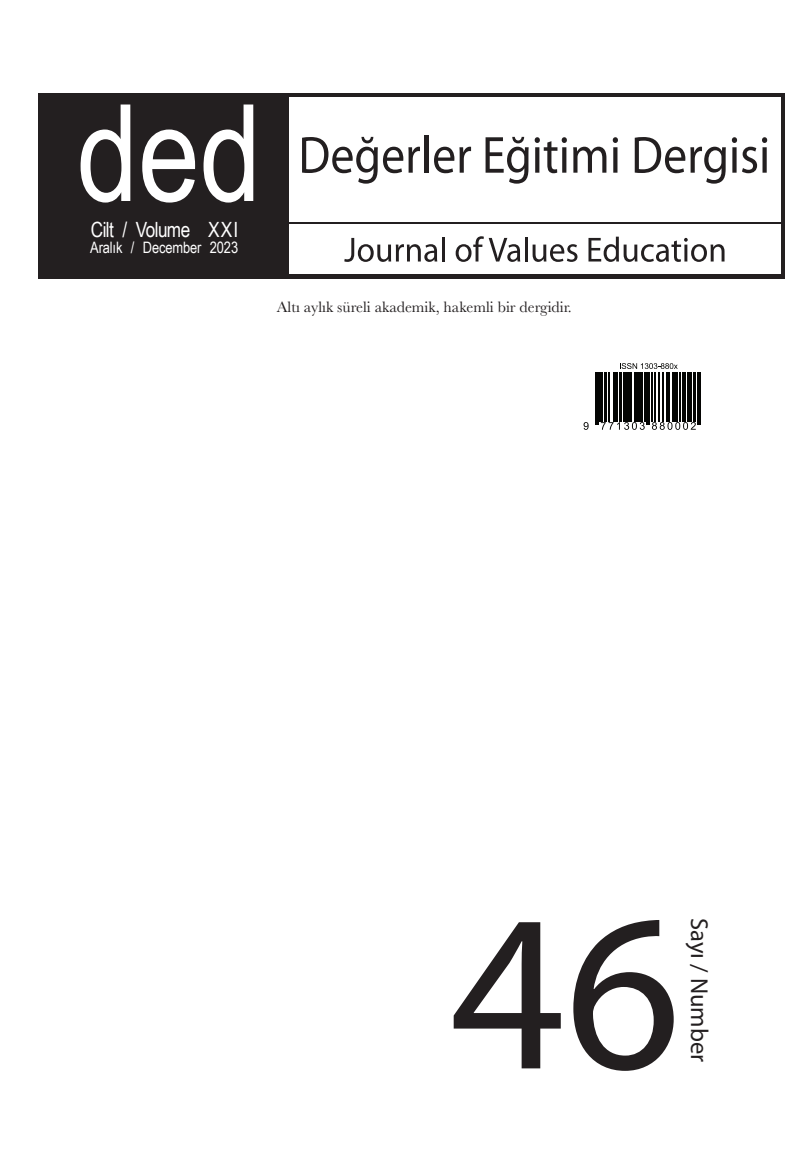
<style>
.page{position:relative;width:794px;height:1166px;background:#fff}
.page>*{position:absolute;margin:0;border:0;box-sizing:border-box;transform-origin:0 0}
.Heading_2{font:224.88px "Myriad Pro";color:#231f20}
.BASLIK_MAKALE{font:24.5px "Myriad Pro";color:#231f20}
.dip{font:21px "Arial Narrow";letter-spacing:-.03em;color:#fff}
.BASLIK_MAKALE-2{font:15.75px "Baskerville";color:#231f20}
.dip-2{font:15.75px "Arial Narrow";letter-spacing:-.01em;color:#fff}
</style>
<div class="page">
<div style="left:38px;top:93px;width:747px;height:185px;background:#231f20"></div>
<div style="left:289px;top:97px;width:491px;height:125px;background:#fff"></div>
<div style="left:289px;top:225px;width:491px;height:49px;background:#fff"></div>
<svg style="left:302px;top:137px;width:118px;height:47px"></svg>
<hr style="left:424px;top:135px;width:4px;height:38px;background:#231f20">
<svg style="left:434px;top:147px;width:37px;height:26px"></svg>
<svg style="left:485px;top:137px;width:43px;height:47px"></svg>
<svg style="left:534px;top:137px;width:33px;height:36px"></svg>
<svg style="left:573px;top:147px;width:33px;height:26px"></svg>
<svg style="left:613px;top:137px;width:5px;height:36px"></svg>
<svg style="left:635px;top:137px;width:91px;height:47px"></svg>
<svg style="left:732px;top:137px;width:35px;height:36px"></svg>
<svg style="left:344px;top:238px;width:93px;height:24px"></svg>
<hr style="left:442px;top:237px;width:3px;height:24px;background:#231f20">
<svg style="left:455px;top:236px;width:65px;height:26px"></svg>
<hr style="left:525px;top:237px;width:3px;height:24px;background:#231f20">
<svg style="left:532px;top:244px;width:45px;height:18px"></svg>
<svg style="left:588px;top:237px;width:136px;height:25px"></svg>
<svg style="left:81px;top:104px;width:49px;height:99px"></svg>
<svg style="left:142px;top:129px;width:53px;height:74px"></svg>
<svg style="left:203px;top:104px;width:50px;height:99px"></svg>
<svg style="left:588px;top:364px;width:113px;height:65px"></svg>
<svg style="left:620px;top:363px;width:57px;height:6px"></svg>
<svg style="left:583px;top:422px;width:5px;height:8px"></svg>
<svg style="left:601px;top:422px;width:43px;height:8px"></svg>
<svg style="left:652px;top:422px;width:44px;height:8px"></svg>
<hr style="left:595px;top:372px;width:1px;height:52px;background:#040503">
<hr style="left:597px;top:372px;width:1px;height:52px;background:#040503">
<hr style="left:600px;top:372px;width:3px;height:49px;background:#040503">
<hr style="left:604px;top:372px;width:2px;height:49px;background:#040503">
<hr style="left:608px;top:372px;width:2px;height:49px;background:#040503">
<hr style="left:613px;top:372px;width:1px;height:49px;background:#040503">
<hr style="left:615px;top:372px;width:2px;height:49px;background:#040503">
<hr style="left:620px;top:372px;width:2px;height:49px;background:#040503">
<hr style="left:623px;top:372px;width:4px;height:49px;background:#040503">
<hr style="left:628px;top:372px;width:2px;height:49px;background:#040503">
<hr style="left:631px;top:372px;width:1px;height:49px;background:#040503">
<hr style="left:634px;top:372px;width:3px;height:49px;background:#040503">
<div style="left:638px;top:372px;width:5px;height:49px;background:#040503"></div>
<hr style="left:644px;top:372px;width:1px;height:49px;background:#040503">
<hr style="left:646px;top:372px;width:1px;height:52px;background:#040503">
<hr style="left:648px;top:372px;width:2px;height:52px;background:#040503">
<hr style="left:651px;top:372px;width:1px;height:49px;background:#040503">
<hr style="left:654px;top:372px;width:1px;height:49px;background:#040503">
<hr style="left:658px;top:372px;width:2px;height:49px;background:#040503">
<hr style="left:662px;top:372px;width:1px;height:49px;background:#040503">
<hr style="left:666px;top:372px;width:4px;height:49px;background:#040503">
<hr style="left:672px;top:372px;width:1px;height:49px;background:#040503">
<hr style="left:674px;top:372px;width:3px;height:49px;background:#040503">
<hr style="left:680px;top:372px;width:1px;height:49px;background:#040503">
<hr style="left:682px;top:372px;width:3px;height:49px;background:#040503">
<hr style="left:687px;top:372px;width:1px;height:49px;background:#040503">
<hr style="left:690px;top:372px;width:2px;height:49px;background:#040503">
<hr style="left:693px;top:372px;width:2px;height:49px;background:#040503">
<hr style="left:697px;top:372px;width:1px;height:52px;background:#040503">
<hr style="left:700px;top:372px;width:1px;height:52px;background:#040503">
<p class="dip" style="left:91px;top:214px;width:149px">Cilt / Volume XXI</p>
<p class="dip-2" style="left:90px;top:236px;width:149px">Aralık / December 2023</p>
<p class="BASLIK_MAKALE-2" style="left:277px;top:297px;width:296px">Altı aylık süreli akademik, hakemli bir dergidir.</p>
<p class="Heading_2" style="left:450px;top:854px;width:232px">4 6</p>
<p class="BASLIK_MAKALE" style="left:714px;top:918px;width:146px;rotate:90deg">Sayı / Number</p>
</div>
